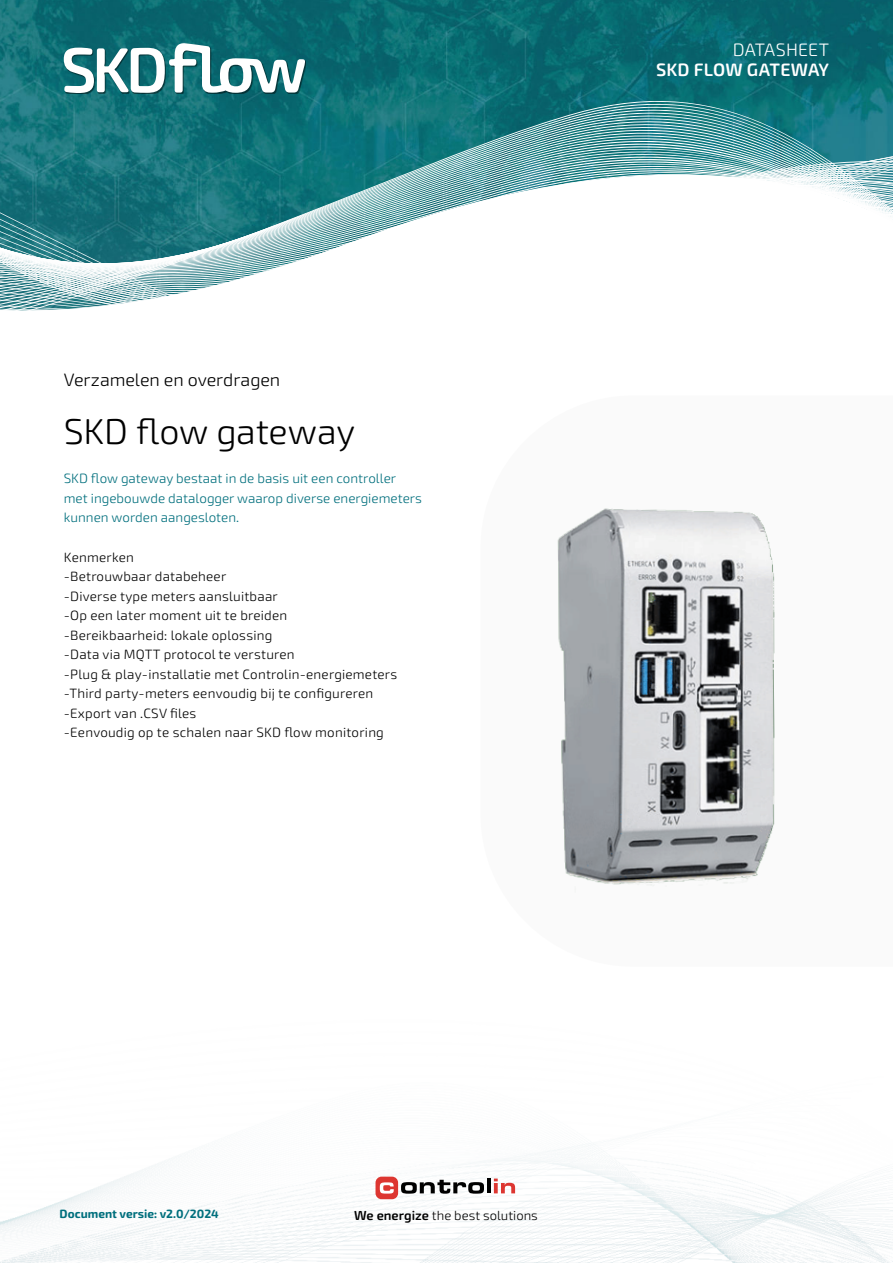
<style>
.page{position:relative;width:893px;height:1263px;background:#fff}
.page>*{position:absolute;margin:0;border:0;box-sizing:border-box;transform-origin:0 0}
.t1{font:300 36px "Exo Soft";letter-spacing:-.01em;color:#000}
.t2{font:300 18px "Exo Soft";letter-spacing:-.005em;color:#000}
.t3{font:600 18px "Exo Soft";letter-spacing:.005em;color:#fff}
.t4{font:300 18px "Exo Soft";letter-spacing:.005em;color:#fff}
.t5{font:300 13.5px/19.5px "Exo Soft";letter-spacing:.015em;color:#000}
.t6{font:300 13.5px/19.5px "Exo Soft";color:#006f7d}
.t7{font:300 13.2px "Exo Soft";color:#000}
.t8{font:700 12px "Exo Soft";color:#006f7d}
.s1{font-weight:600}
</style>
<div class="page">
<img style="left:0;top:1149px;width:893px;height:114px">
<img style="left:0;top:0;width:893px;height:72px">
<svg style="left:0;top:75px;width:893px;height:11px;background:#0b6d74"></svg>
<svg style="left:0;top:89px;width:893px;height:7px;background:#0d7077"></svg>
<svg style="left:0;top:96px;width:893px;height:8px;background:#11737a"></svg>
<svg style="left:0;top:104px;width:893px;height:7px;background:#1a797f"></svg>
<svg style="left:0;top:116px;width:893px;height:8px;background:#237e85"></svg>
<svg style="left:0;top:125px;width:893px;height:7px;background:#288289"></svg>
<svg style="left:0;top:132px;width:893px;height:10px;background:#2e858d"></svg>
<svg style="left:0;top:142px;width:893px;height:169px"></svg>
<hr style="left:487px;top:1178px;width:4px;height:15px;background:#000">
<svg style="left:494px;top:1178px;width:21px;height:15px"></svg>
<svg style="left:375px;top:1176px;width:109px;height:23px"></svg>
<img style="left:557px;top:508px;width:218px;height:382px">
<div style="left:64px;top:44px;width:242px;height:50px;background:#000;opacity:.5"></div>
<svg style="left:64px;top:43px;width:241px;height:50px"></svg>
<h2 class="t2" style="left:64px;top:371px;width:218px">Verzamelen en overdragen</h2>
<h1 class="t1" style="left:64px;top:416px;width:293px">SKD flow gateway</h1>
<p class="t6" style="left:64px;top:469px;width:360px">SKD flow gateway bestaat in de basis uit een controller met ingebouwde datalogger waarop diverse energiemeters kunnen worden aangesloten.</p>
<p class="t5" style="left:64px;top:548px;width:335px">Kenmerken<br>-Betrouwbaar databeheer<br>-Diverse type meters aansluitbaar<br>-Op een later moment uit te breiden<br>-Bereikbaarheid: lokale oplossing<br>-Data via MQTT protocol te versturen<br>-Plug &amp; play-installatie met Controlin-energiemeters -Third party-meters eenvoudig bij te configureren -Export van .CSV files<br>-Eenvoudig op te schalen naar SKD flow monitoring</p>
<h2 class="t4" style="left:733px;top:42px;width:98px">DATASHEET</h2>
<h2 class="t3" style="left:656px;top:63px;width:174px">SKD FLOW GATEWAY</h2>
<p class="t8" style="left:60px;top:1209px;width:161px">Document versie: v2.0/2024</p>
<p class="t7" style="left:354px;top:1210px;width:185px"><span class="s1">We energize</span> the best solutions</p>
</div>
